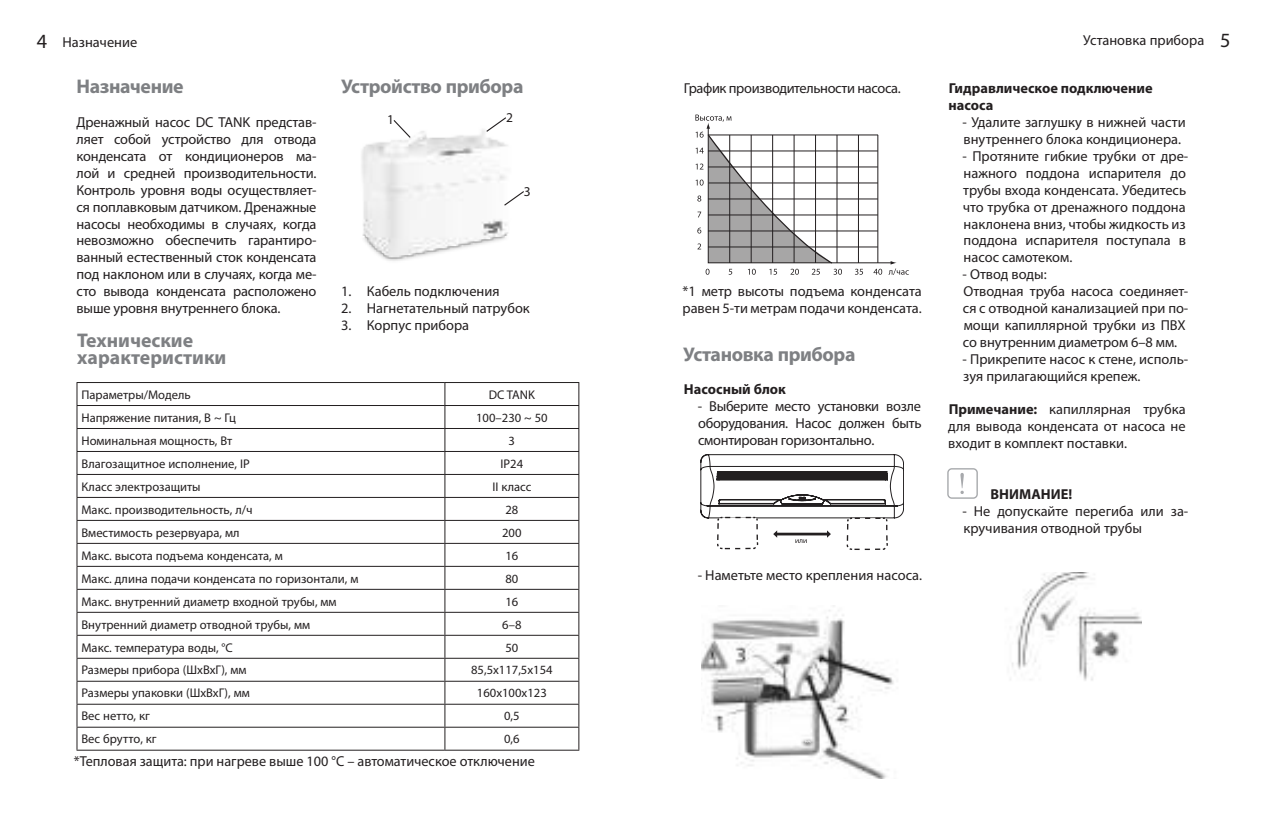
<style>
.page{position:relative;width:1263px;height:817px;background:#fff}
.page>*{position:absolute;margin:0;border:0;box-sizing:border-box;transform-origin:0 0}
.t1{font:20.25px "Myriad Pro";color:#231f20}
.t2{font:700 19.8px "Myriad Pro";letter-spacing:-.02em;color:#7e8083}
.t3{font:700 19.8px/16.9px "Myriad Pro";color:#7e8083}
.t4{font:14.4px/16.9px "Myriad Pro";color:#231f20}
.t5{font:700 14.4px/16.9px "Myriad Pro";color:#231f20}
.t6{font:14.4px "Myriad Pro";letter-spacing:-.025em;color:#231f20}
.t7{font:13.5px "Myriad Pro";color:#231f20}
.t8{font:12.6px "Myriad Pro";color:#231f20}
.s1{font-weight:700}
</style>
<div class="page">
<hr style="left:77px;top:382px;width:368px;height:1px;background:#231f20">
<hr style="left:445px;top:382px;width:134px;height:1px;background:#231f20">
<hr style="left:77px;top:405px;width:368px;height:1px;background:#231f20">
<hr style="left:445px;top:405px;width:134px;height:1px;background:#231f20">
<hr style="left:77px;top:428px;width:368px;height:1px;background:#231f20">
<hr style="left:445px;top:428px;width:134px;height:1px;background:#231f20">
<hr style="left:77px;top:451px;width:368px;height:1px;background:#231f20">
<hr style="left:445px;top:451px;width:134px;height:1px;background:#231f20">
<hr style="left:77px;top:474px;width:368px;height:1px;background:#231f20">
<hr style="left:445px;top:474px;width:134px;height:1px;background:#231f20">
<hr style="left:77px;top:497px;width:368px;height:1px;background:#231f20">
<hr style="left:445px;top:497px;width:134px;height:1px;background:#231f20">
<hr style="left:77px;top:520px;width:368px;height:1px;background:#231f20">
<hr style="left:445px;top:520px;width:134px;height:1px;background:#231f20">
<hr style="left:77px;top:543px;width:368px;height:1px;background:#231f20">
<hr style="left:445px;top:543px;width:134px;height:1px;background:#231f20">
<hr style="left:77px;top:565px;width:368px;height:1px;background:#231f20">
<hr style="left:445px;top:565px;width:134px;height:1px;background:#231f20">
<hr style="left:77px;top:588px;width:368px;height:1px;background:#231f20">
<hr style="left:445px;top:588px;width:134px;height:1px;background:#231f20">
<hr style="left:77px;top:611px;width:368px;height:1px;background:#231f20">
<hr style="left:445px;top:611px;width:134px;height:1px;background:#231f20">
<hr style="left:77px;top:634px;width:368px;height:1px;background:#231f20">
<hr style="left:445px;top:634px;width:134px;height:1px;background:#231f20">
<hr style="left:77px;top:657px;width:368px;height:1px;background:#231f20">
<hr style="left:445px;top:657px;width:134px;height:1px;background:#231f20">
<hr style="left:77px;top:680px;width:368px;height:1px;background:#231f20">
<hr style="left:445px;top:680px;width:134px;height:1px;background:#231f20">
<hr style="left:77px;top:703px;width:368px;height:1px;background:#231f20">
<hr style="left:445px;top:703px;width:134px;height:1px;background:#231f20">
<hr style="left:77px;top:726px;width:368px;height:1px;background:#231f20">
<svg style="left:77px;top:383px;width:1px;height:366px"></svg>
<hr style="left:445px;top:726px;width:134px;height:1px;background:#231f20">
<svg style="left:444px;top:383px;width:1px;height:366px"></svg>
<svg style="left:578px;top:383px;width:1px;height:366px"></svg>
<hr style="left:77px;top:749px;width:368px;height:1px;background:#231f20">
<hr style="left:445px;top:749px;width:134px;height:1px;background:#231f20">
<svg style="left:701px;top:454px;width:203px;height:96px"></svg>
<svg style="left:947px;top:468px;width:31px;height:30px"></svg>
<img style="left:1010px;top:572px;width:132px;height:109px">
<img style="left:702px;top:605px;width:192px;height:173px">
<svg style="left:805px;top:740px;width:6px;height:2px"></svg>
<img style="left:361px;top:129px;width:147px;height:132px">
<svg style="left:392px;top:120px;width:20px;height:19px"></svg>
<svg style="left:485px;top:117px;width:22px;height:16px"></svg>
<svg style="left:503px;top:190px;width:21px;height:17px"></svg>
<svg style="left:695px;top:114px;width:214px;height:161px"></svg>
<h1 class="t1" style="left:37px;top:33px;width:12px">4</h1>
<h1 class="t1" style="left:1220px;top:32px;width:12px">5</h1>
<p class="t6" style="left:684px;top:83px;width:218px">График производительности насоса.</p>
<p class="t4" style="left:1083px;top:33px;width:122px">Установка прибора</p>
<p class="t4" style="left:63px;top:35px;width:76px">Назначение</p>
<h2 class="t2" style="left:341px;top:77px;width:184px">Устройство прибора</h2>
<h2 class="t2" style="left:77px;top:77px;width:109px">Назначение</h2>
<p class="t4" style="left:77px;top:115px;width:241px;text-align:justify">Дренажный насос DC TANK представ&shy;ляет собой устройство для отвода конденсата от кондиционеров ма&shy;лой и средней производительности.<br>Контроль уровня воды осуществляет&shy;ся поплавковым датчиком. Дренажные насосы необходимы в случаях, когда невозможно обеспечить гарантиро&shy;ванный естественный сток конденсата под наклоном или в случаях, когда ме&shy;сто вывода конденсата расположено выше уровня внутреннего блока.</p>
<p class="t5" style="left:948px;top:81px;width:206px">Гидравлическое подключение насоса</p>
<p class="t4" style="left:962px;top:115px;width:225px">- Удалите заглушку в нижней части внутреннего блока кондиционера.</p>
<p class="t4" style="left:962px;top:149px;width:227px">- Протяните гибкие трубки от дре&shy;нажного поддона испарителя до трубы входа конденсата. Убедитесь что трубка от дренажного поддона наклонена вниз, чтобы жидкость из поддона испарителя поступала в насос самотеком.</p>
<p class="t4" style="left:962px;top:267px;width:227px">- Отвод воды:<br>Отводная труба насоса соединяет&shy;ся с отводной канализацией при по&shy;мощи капиллярной трубки из ПВХ со внутренним диаметром 6–8 мм.</p>
<p class="t4" style="left:962px;top:351px;width:227px">- Прикрепите насос к стене, исполь&shy;зуя прилагающийся крепеж.</p>
<p class="t4" style="left:948px;top:402px;width:239px;text-align:justify"><span class="s1">Примечание:</span> капиллярная трубка для вывода конденсата от насоса не входит в комплект поставки.</p>
<p class="t5" style="left:990px;top:486px;width:83px">ВНИМАНИЕ!</p>
<p class="t4" style="left:962px;top:503px;width:227px">- Не допускайте перегиба или за&shy;кручивания отводной трубы</p>
<p class="t7" style="left:387px;top:115px;width:8px">1</p>
<p class="t7" style="left:506px;top:112px;width:8px">2</p>
<p class="t7" style="left:524px;top:186px;width:8px">3</p>
<p class="t4" style="left:341px;top:284px;width:160px">1. Кабель подключения</p>
<p class="t4" style="left:341px;top:301px;width:190px">2. Нагнетательный патрубок</p>
<p class="t4" style="left:341px;top:318px;width:129px">3. Корпус прибора</p>
<p class="t4" style="left:682px;top:284px;width:241px">*1 метр высоты подъема конденсата равен 5-ти метрам подачи конденсата.</p>
<h2 class="t3" style="left:77px;top:332px;width:151px">Технические характеристики</h2>
<p class="t8" style="left:81px;top:389px;width:111px">Параметры/Модель</p>
<p class="t8" style="left:489px;top:389px;width:48px">DC TANK</p>
<p class="t8" style="left:81px;top:412px;width:156px">Напряжение питания, В ~ Гц</p>
<p class="t8" style="left:476px;top:412px;width:73px">100–230 ~ 50</p>
<p class="t8" style="left:81px;top:435px;width:152px">Номинальная мощность, Вт</p>
<p class="t8" style="left:509px;top:435px;width:8px">3</p>
<p class="t8" style="left:81px;top:458px;width:170px">Влагозащитное исполнение, IP</p>
<p class="t8" style="left:501px;top:458px;width:24px">IP24</p>
<p class="t8" style="left:81px;top:481px;width:121px">Класс электрозащиты</p>
<p class="t8" style="left:492px;top:481px;width:41px">II класс</p>
<p class="t8" style="left:81px;top:504px;width:173px">Макс. производительность, л/ч</p>
<p class="t8" style="left:505px;top:504px;width:14px">28</p>
<p class="t8" style="left:81px;top:527px;width:160px">Вместимость резервуара, мл</p>
<p class="t8" style="left:502px;top:527px;width:21px">200</p>
<p class="t8" style="left:81px;top:550px;width:203px">Макс. высота подъема конденсата, м</p>
<p class="t8" style="left:505px;top:550px;width:14px">16</p>
<p class="t8" style="left:81px;top:573px;width:278px">Макс. длина подачи конденсата по горизонтали, м</p>
<p class="t8" style="left:505px;top:573px;width:14px">80</p>
<p class="t8" style="left:81px;top:596px;width:257px">Макс. внутренний диаметр входной трубы, мм</p>
<p class="t8" style="left:505px;top:596px;width:14px">16</p>
<p class="t8" style="left:81px;top:619px;width:230px">Внутренний диаметр отводной трубы, мм</p>
<p class="t8" style="left:502px;top:619px;width:21px">6–8</p>
<p class="t8" style="left:81px;top:642px;width:153px">Макс. температура воды, °C</p>
<p class="t8" style="left:505px;top:642px;width:14px">50</p>
<p class="t8" style="left:81px;top:665px;width:167px">Размеры прибора (ШхВхГ), мм</p>
<p class="t8" style="left:471px;top:665px;width:83px">85,5х117,5х154</p>
<p class="t8" style="left:81px;top:688px;width:170px">Размеры упаковки (ШхВхГ), мм</p>
<p class="t8" style="left:477px;top:688px;width:71px">160х100х123</p>
<p class="t8" style="left:81px;top:711px;width:70px">Вес нетто, кг</p>
<p class="t8" style="left:504px;top:711px;width:17px">0,5</p>
<p class="t8" style="left:81px;top:734px;width:77px">Вес брутто, кг</p>
<p class="t8" style="left:504px;top:734px;width:17px">0,6</p>
<h2 class="t2" style="left:683px;top:344px;width:174px">Установка прибора</h2>
<p class="t5" style="left:684px;top:381px;width:103px">Насосный блок</p>
<p class="t4" style="left:698px;top:399px;width:225px;text-align:justify">- Выберите место установки возле оборудования. Насос должен быть смонтирован горизонтально.</p>
<p class="t4" style="left:698px;top:568px;width:226px">- Наметьте место крепления насоса.</p>
<p class="t4" style="left:74px;top:754px;width:462px">*Тепловая защита: при нагреве выше 100 °С – автоматическое отключение</p>
</div>
